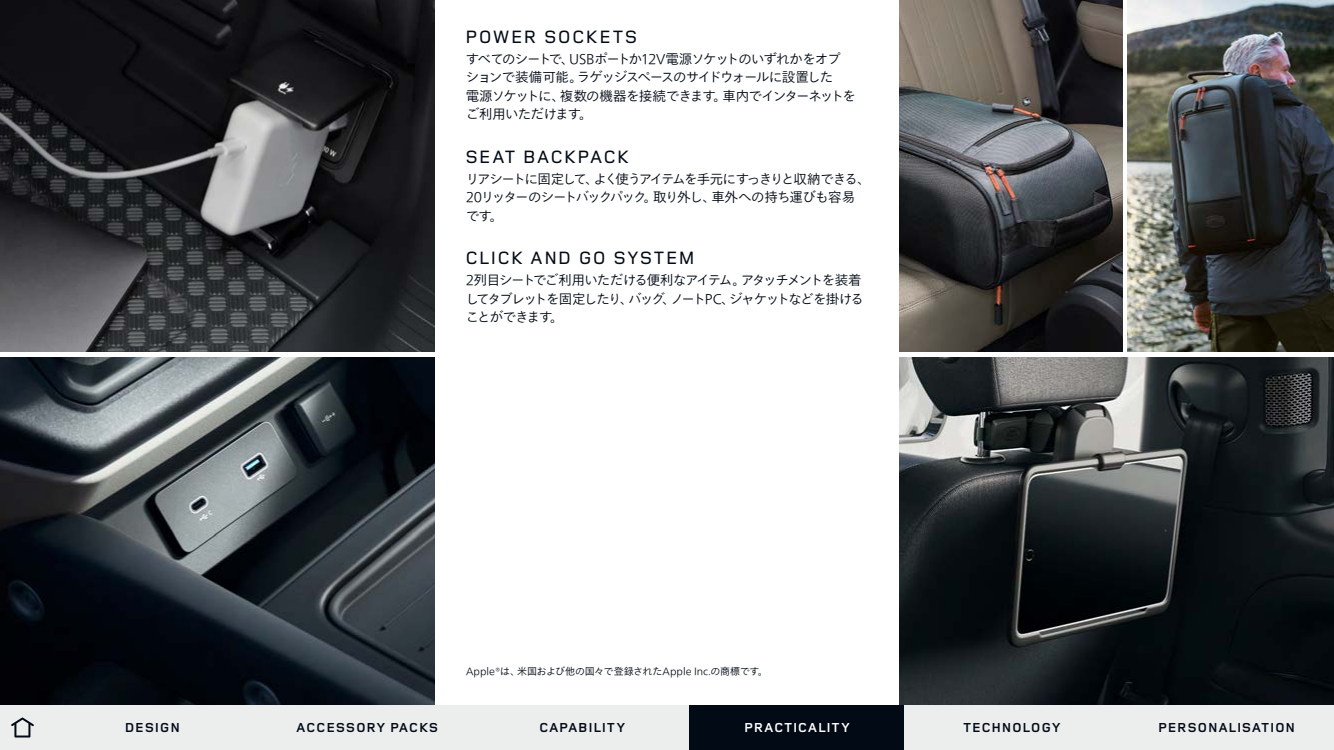
<style>
.page{position:relative;width:1334px;height:750px;background:#fff}
.page>*{position:absolute;margin:0;border:0;box-sizing:border-box;transform-origin:0 0}
.t1{font:500 18.5px "Land Rover Wide";color:#020a16}
.t2{font:300 13.5px/18.5px "Tazugane Gothic Std N";letter-spacing:-.095em;color:#020a16}
.t3{font:700 13.5px "Land Rover Wide";color:#020a16}
.t4{font:700 13.5px "Land Rover Wide";color:#fff}
.t5{font:300 10px "Tazugane Gothic Std N";letter-spacing:-.005em;color:#020a16}
</style>
<div class="page">
<img style="left:0;top:0;width:435px;height:352px">
<img style="left:899px;top:357px;width:435px;height:348px">
<img style="left:0;top:357px;width:435px;height:348px">
<img style="left:1127px;top:0;width:207px;height:352px">
<img style="left:899px;top:0;width:223px;height:352px">
<div style="left:0;top:705px;width:1334px;height:45px;background:#eceded"></div>
<svg style="left:11px;top:717px;width:23px;height:21px"></svg>
<div style="left:690px;top:705px;width:214px;height:45px;background:#020a16"></div>
<h1 class="t1" style="left:465px;top:24px;width:175px">POWER SOCKETS</h1>
<p class="t2" style="left:466px;top:50px;width:392px">すべてのシートで、USBポートか12V電源ソケットのいずれかをオプションで装備可能。ラゲッジスペースのサイドウォールに設置した<br>電源ソケットに、複数の機器を接続できます。車内でインターネットをご利用いただけます。</p>
<h1 class="t1" style="left:465px;top:144px;width:167px">SEAT BACKPACK</h1>
<p class="t2" style="left:466px;top:170px;width:406px">リアシートに固定して、よく使うアイテムを手元にすっきりと収納できる、<br>20リッターのシートバックパック。取り外し、車外への持ち運びも容易です。</p>
<h1 class="t1" style="left:465px;top:245px;width:232px">CLICK AND GO SYSTEM</h1>
<p class="t2" style="left:466px;top:272px;width:400px">2列目シートでご利用いただける便利なアイテム。アタッチメントを装着してタブレットを固定したり、バッグ、ノートPC、ジャケットなどを掛けることができます。</p>
<p class="t5" style="left:466px;top:664px;width:303px">Apple®は、米国および他の国々で登録されたApple Inc.の商標です。</p>
<p class="t3" style="left:125px;top:718px;width:57px">DESIGN</p>
<p class="t3" style="left:296px;top:718px;width:144px">ACCESSORY PACKS</p>
<p class="t3" style="left:539px;top:718px;width:88px">CAPABILITY</p>
<p class="t3" style="left:963px;top:718px;width:100px">TECHNOLOGY</p>
<p class="t3" style="left:1158px;top:718px;width:139px">PERSONALISATION</p>
<p class="t4" style="left:744px;top:718px;width:108px">PRACTICALITY</p>
</div>
